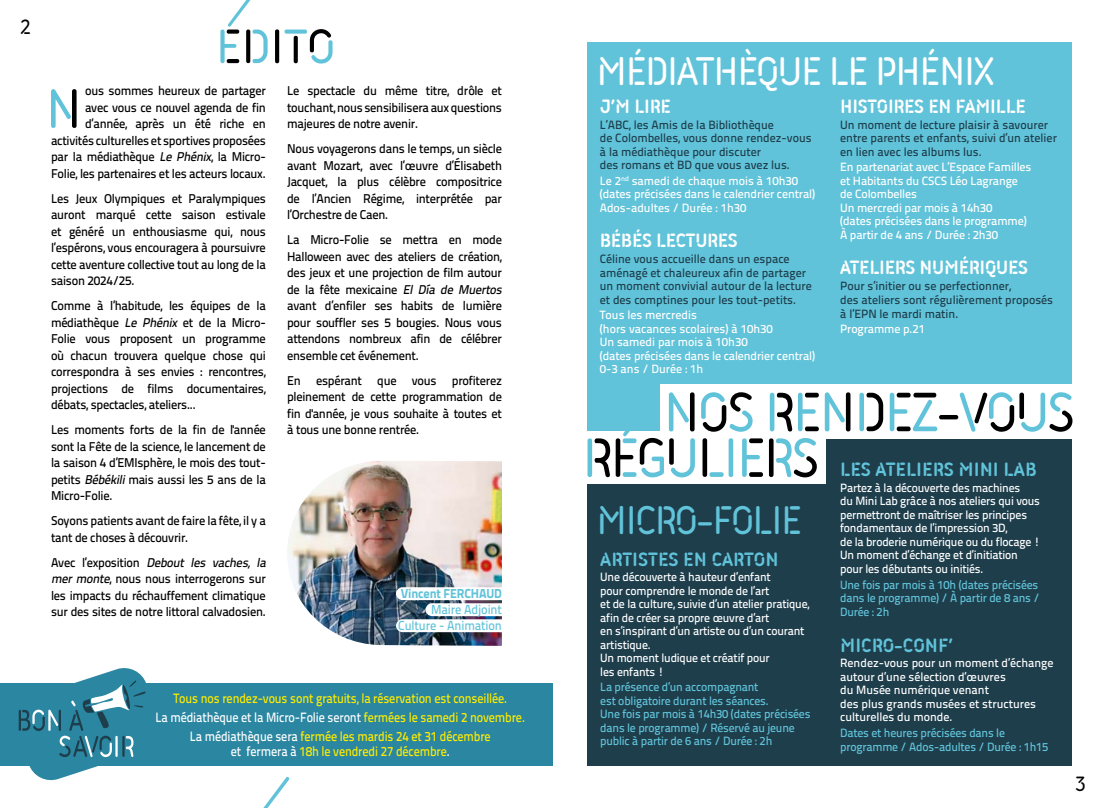
<style>
.page{position:relative;width:1106px;height:808px;background:#fff}
.page>*{position:absolute;margin:0;border:0;box-sizing:border-box;transform-origin:0 0}
.t1{font:500 43.5px "Iconic Stencil";letter-spacing:-.03em;color:#fff}
.t2{font:500 43.5px "Iconic Stencil";letter-spacing:-.03em;color:#61c3d9}
.t3{font:500 22.5px "Iconic Stencil";color:#000}
.t4{font:700 21px "Iconic Stencil";letter-spacing:-.01em;color:#fff}
.t5{font:700 21px "Iconic Stencil";color:#61c3d9}
.t6{font:13.5px/19.2px "Titillium Text 14 L 600 wt";letter-spacing:-.01em;color:#ffed00;text-align:center;scale:.9 1}
.t7{font:13.05px/15.8px "Titillium Text 14 L 600 wt";letter-spacing:-.01em;color:#61c3d9;text-align:right;scale:.95 1}
.t8{font:13.05px "Titillium Text 14 L 999 wt";letter-spacing:-.01em;color:#61c3d9;scale:.95 1}
.t9{font:12.75px/16.5px "Titillium Text 14 L 600 wt";letter-spacing:-.02em;color:#000;text-align:justify}
.t10{font:12px/13.5px "Titillium Text 14 L 600 wt";letter-spacing:-.01em;color:#fff}
.t11{font:12px/13.5px "Titillium Text 14 L 600 wt";color:#1e3e4c}
.t12{font:12px/13.5px "Titillium Text 14 L 600 wt";letter-spacing:-.015em;color:#61c3d9}
.s1{font-style:italic}
.s2{color:#fff}
</style>
<div class="page">
<div style="left:587px;top:412px;width:484px;height:353px;background:#1e3e4c"></div>
<div style="left:587px;top:43px;width:484px;height:392px;background:#61c3d9"></div>
<div style="left:660px;top:384px;width:419px;height:54px;background:#fff"></div>
<div style="left:579px;top:431px;width:246px;height:52px;background:#fff"></div>
<div style="left:587px;top:438px;width:5px;height:39px;background:#61c3d9;border-radius:2px"></div>
<svg style="left:594px;top:392px;width:478px;height:85px"></svg>
<svg style="left:263px;top:777px;width:27px;height:31px"></svg>
<svg style="left:51px;top:89px;width:20px;height:39px"></svg>
<div style="left:72px;top:89px;width:5px;height:39px;background:#000;border-radius:2px"></div>
<svg style="left:220px;top:0;width:112px;height:64px"></svg>
<img style="left:287px;top:461px;width:215px;height:185px">
<svg style="left:396px;top:587px;width:106px;height:45px"></svg>
<div style="left:0;top:683px;width:553px;height:83px;background:#2a86a1"></div>
<svg style="left:18px;top:668px;width:128px;height:113px"></svg>
<h2 class="t3" style="left:20px;top:11px;width:12px">2</h2>
<p class="t9" style="left:51px;top:82px;width:216px;text-align:right">ous sommes heureux de partager<br>avec vous ce nouvel agenda de fin d’année, après un été riche en activités culturelles et sportives proposées par la médiathèque <span class="s1">Le Phénix</span>, la Micro-Folie, les partenaires et les acteurs locaux.</p>
<p class="t9" style="left:51px;top:190px;width:216px">Les Jeux Olympiques et Paralympiques auront marqué cette saison estivale et généré un enthousiasme qui, nous l’espérons, vous encouragera à poursuivre cette aventure collective tout au long de la saison 2024/25.</p>
<p class="t9" style="left:51px;top:297px;width:216px">Comme à l’habitude, les équipes de la médiathèque <span class="s1">Le Phénix</span> et de la Micro-Folie vous proposent un programme où chacun trouvera quelque chose qui correspondra à ses envies : rencontres, projections de films documentaires, débats, spectacles, ateliers...</p>
<p class="t9" style="left:51px;top:421px;width:216px">Les moments forts de la fin de l'année sont la Fête de la science, le lancement de la saison 4 d’EMIsphère, le mois des tout&shy;petits <span class="s1">Bébékili</span> mais aussi les 5 ans de la Micro-Folie.</p>
<p class="t9" style="left:51px;top:512px;width:216px">Soyons patients avant de faire la fête, il y a tant de choses à découvrir.</p>
<p class="t9" style="left:51px;top:554px;width:219px;text-align:left">Avec l’exposition <span class="s1">Debout les vaches, la mer monte</span>, nous nous interrogerons sur les impacts du réchauffement climatique sur des sites de notre littoral calvadosien.</p>
<p class="t9" style="left:287px;top:82px;width:216px">Le spectacle du même titre, drôle et touchant, nous sensibilisera aux questions majeures de notre avenir.</p>
<p class="t9" style="left:287px;top:140px;width:216px">Nous voyagerons dans le temps, un siècle avant Mozart, avec l’œuvre d’Élisabeth Jacquet, la plus célèbre compositrice de l’Ancien Régime, interprétée par l’Orchestre de Caen.</p>
<p class="t9" style="left:287px;top:231px;width:219px;text-align:left">La Micro-Folie se mettra en mode Halloween avec des ateliers de création, des jeux et une projection de film autour de la fête mexicaine <span class="s1">El Día de Muertos </span>avant d’enfiler ses habits de lumière pour souffler ses 5 bougies. Nous vous attendons nombreux afin de célébrer ensemble cet événement.</p>
<p class="t9" style="left:287px;top:372px;width:216px">En espérant que vous profiterez pleinement de cette programmation de fin d'année, je vous souhaite à toutes et à tous une bonne rentrée.</p>
<p class="t8" style="left:401px;top:585px;width:108px">Vincent FERCHAUD</p>
<p class="t7" style="left:398px;top:601px;width:111px">Maire Adjoint<br>Culture - Animation</p>
<p class="t6" style="left:156px;top:688px;width:412px">Tous nos rendez-vous sont gratuits, la réservation est conseillée.<br><span class="s2">La médiathèque et la Micro-Folie seront</span> fermées le samedi 2 novembre.<br><span class="s2">La médiathèque sera</span> fermée les mardis 24 et 31 décembre</p>
<p class="t6" style="left:231px;top:742px;width:245px"><span class="s2">et fermera à</span> 18h le vendredi 27 décembre<span class="s2">.</span></p>
<h1 class="t1" style="left:596px;top:41px;width:399px">MÉDIATHÈQUE LE PHÉNIX</h1>
<h3 class="t4" style="left:600px;top:92px;width:72px">J’M LIRE</h3>
<p class="t11" style="left:600px;top:118px;width:213px">L’ABC, les Amis de la Bibliothèque<br>de Colombelles, vous donne rendez-vous à la médiathèque pour discuter<br>des romans et BD que vous avez lus.</p>
<p class="t10" style="left:600px;top:174px;width:217px">Le 2<sup>nd</sup> samedi de chaque mois à 10h30 (dates précisées dans le calendrier central)<br>Ados-adultes / Durée : 1h30</p>
<h3 class="t4" style="left:600px;top:226px;width:139px">BÉBÉS LECTURES</h3>
<p class="t11" style="left:600px;top:252px;width:213px">Céline vous accueille dans un espace aménagé et chaleureux afin de partager un moment convivial autour de la lecture et des comptines pour les tout-petits.</p>
<p class="t10" style="left:600px;top:308px;width:217px">Tous les mercredis<br>(hors vacances scolaires) à 10h30<br>Un samedi par mois à 10h30<br>(dates précisées dans le calendrier central)<br>0-3 ans / Durée : 1h</p>
<h3 class="t4" style="left:840px;top:92px;width:187px">HISTOIRES EN FAMILLE</h3>
<p class="t11" style="left:840px;top:118px;width:218px">Un moment de lecture plaisir à savourer entre parents et enfants, suivi d’un atelier en lien avec les albums lus.</p>
<p class="t10" style="left:840px;top:160px;width:193px">En partenariat avec L’Espace Familles et Habitants du CSCS Léo Lagrange de Colombelles<br>Un mercredi par mois à 14h30<br>(dates précisées dans le programme)<br>À partir de 4 ans / Durée : 2h30</p>
<h3 class="t4" style="left:840px;top:253px;width:189px">ATELIERS NUMÉRIQUES</h3>
<p class="t11" style="left:840px;top:279px;width:214px">Pour s’initier ou se perfectionner,<br>des ateliers sont régulièrement proposés à l’EPN le mardi matin.</p>
<p class="t10" style="left:840px;top:322px;width:86px">Programme p.21</p>
<h1 class="t2" style="left:596px;top:490px;width:207px">MICRO-FOLIE</h1>
<h3 class="t5" style="left:600px;top:544px;width:180px">ARTISTES EN CARTON</h3>
<p class="t10" style="left:600px;top:570px;width:211px">Une découverte à hauteur d’enfant<br>pour comprendre le monde de l’art<br>et de la culture, suivie d’un atelier pratique, afin de créer sa propre œuvre d’art<br>en s’inspirant d’un artiste ou d’un courant artistique.<br>Un moment ludique et créatif pour<br>les enfants !</p>
<p class="t12" style="left:600px;top:680px;width:212px">La présence d’un accompagnant<br>est obligatoire durant les séances.<br>Une fois par mois à 14h30 (dates précisées dans le programme) / Réservé au jeune public à partir de 6 ans / Durée : 2h</p>
<h3 class="t5" style="left:840px;top:455px;width:198px">LES ATELIERS MINI LAB</h3>
<p class="t10" style="left:840px;top:481px;width:201px">Partez à la découverte des machines<br>du Mini Lab grâce à nos ateliers qui vous permettront de maîtriser les principes fondamentaux de l’impression 3D,<br>de la broderie numérique ou du flocage !<br>Un moment d’échange et d’initiation pour les débutants ou initiés.</p>
<p class="t12" style="left:840px;top:577px;width:201px;text-align:justify">Une fois par mois à 10h (dates précisées dans le programme) / À partir de 8 ans / Durée : 2h</p>
<h3 class="t5" style="left:840px;top:630px;width:115px">MICRO-CONF’</h3>
<p class="t10" style="left:840px;top:656px;width:215px">Rendez-vous pour un moment d’échange autour d’une sélection d’œuvres<br>du Musée numérique venant<br>des plus grands musées et structures culturelles du monde.</p>
<p class="t12" style="left:840px;top:726px;width:210px">Dates et heures précisées dans le programme / Ados-adultes / Durée : 1h15</p>
<h2 class="t3" style="left:1075px;top:768px;width:11px">3</h2>
</div>
